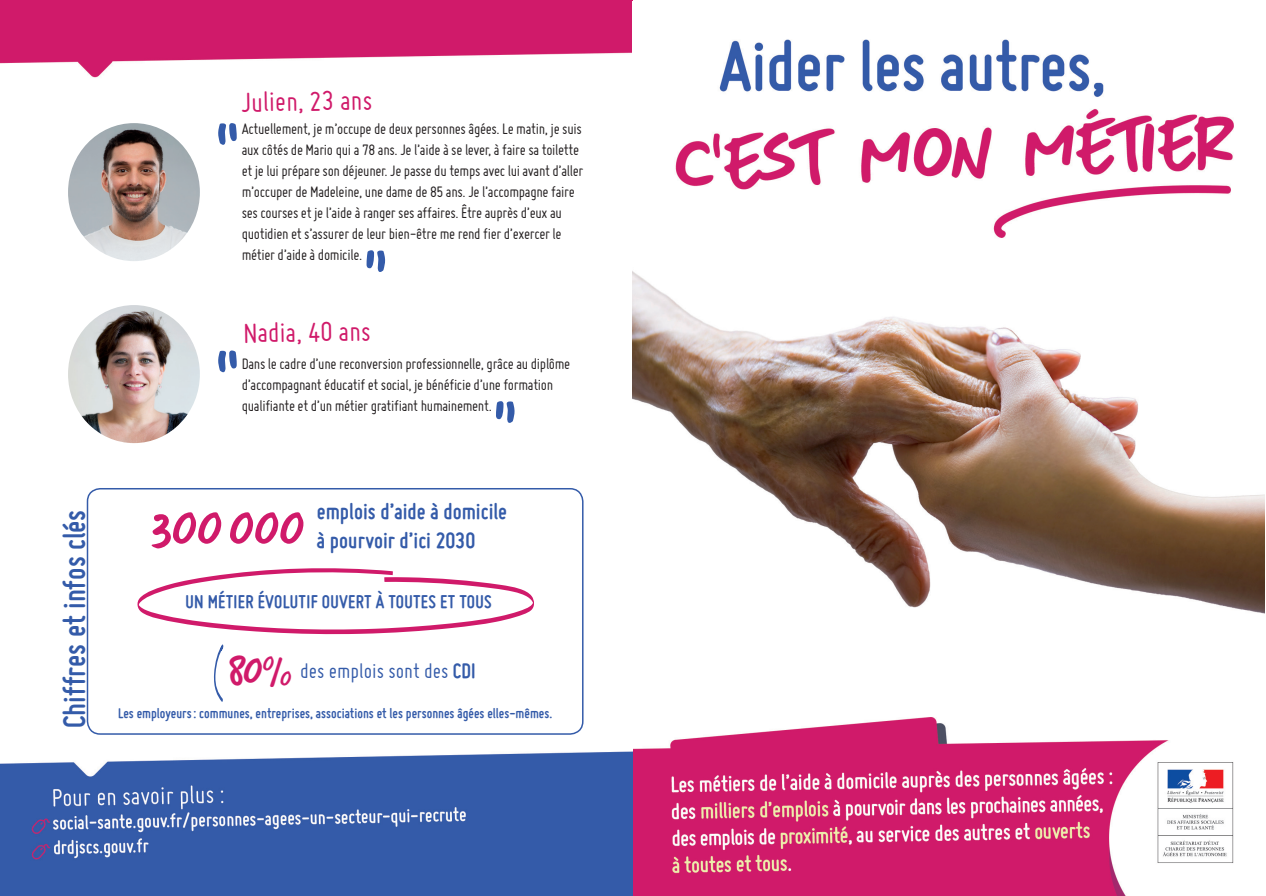
<style>
.page{position:relative;width:1266px;height:896px;background:#fff}
.page>*{position:absolute;margin:0;border:0;box-sizing:border-box;transform-origin:0 0}
.t1{font:53.1px "DK More Or Less";color:#d01a6a}
.t2{font:700 33px "Miso";color:#345ba9}
.t3{font:30px "Miso";color:#d01a6a}
.t4{font:700 24px/28.8px "Miso";color:#345ba9}
.t5{font:22.5px "Miso";color:#345ba9}
.t6{font:700 19.8px "Miso";letter-spacing:.015em;color:#345ba9}
.t7{font:16.5px/21px "Miso";letter-spacing:-.02em;color:#231f20}
.t8{font:700 15px "Miso";color:#345ba9}
.s1{font-family:"DK More Or Less";font-size:41.4px;color:#d01a6a}
.s2{font-family:"DK More Or Less";font-size:24.15px;color:#d01a6a}
.s3{font-weight:700}
</style>
<div class="page">
<img style="left:68px;top:305px;width:132px;height:138px">
<img style="left:68px;top:123px;width:132px;height:138px">
<img style="left:0;top:0;width:633px;height:78px">
<img style="left:633px;top:39px;width:631px;height:856px">
<img style="left:0;top:751px;width:633px;height:144px">
<svg style="left:218px;top:123px;width:19px;height:22px"></svg>
<svg style="left:366px;top:250px;width:19px;height:22px"></svg>
<svg style="left:218px;top:350px;width:19px;height:22px"></svg>
<svg style="left:496px;top:401px;width:18px;height:22px"></svg>
<div style="left:87px;top:488px;width:496px;height:246px;border:2px solid #345ba9;border-radius:13px"></div>
<svg style="left:214px;top:644px;width:10px;height:58px"></svg>
<svg style="left:137px;top:568px;width:397px;height:66px"></svg>
<h3 class="t3" style="left:241px;top:86px;width:132px;rotate:-1deg">Julien, 23 ans</h3>
<p class="t7" style="left:242px;top:118px;width:343px">Actuellement, je m’occupe de deux personnes âgées. Le matin, je suis aux côtés de Mario qui a 78 ans. Je l’aide à se lever, à faire sa toilette et je lui prépare son déjeuner. Je passe du temps avec lui avant d’aller m’occuper de Madeleine, une dame de 85 ans. Je l’accompagne faire ses courses et je l’aide à ranger ses affaires. Être auprès d’eux au quotidien et s’assurer de leur bien-être me rend fier d’exercer le métier d’aide à domicile.</p>
<h3 class="t3" style="left:243px;top:316px;width:129px;rotate:-1deg">Nadia, 40 ans</h3>
<p class="t7" style="left:242px;top:353px;width:330px">Dans le cadre d’une reconversion professionnelle, grâce au diplôme d’accompagnant éducatif et social, je bénéficie d’une formation qualifiante et d’un métier gratifiant humainement.</p>
<h2 class="t2" style="left:56px;top:728px;width:220px;rotate:-90deg">Chiffres et infos clés</h2>
<h1 class="t1" style="left:150px;top:500px;width:155px">300 000</h1>
<h3 class="t4" style="left:317px;top:496px;width:192px">emplois d’aide à domicile à pourvoir d’ici 2030</h3>
<p class="t6" style="left:185px;top:590px;width:308px">UN MÉTIER ÉVOLUTIF OUVERT À TOUTES ET TOUS</p>
<h3 class="t5" style="left:229px;top:658px;width:248px"><span class="s1">80</span><sup>0</sup><span class="s1">/</span><span class="s2">0</span> des emplois sont des <span class="s3">CDI</span></h3>
<p class="t8" style="left:118px;top:705px;width:435px">Les employeurs: communes, entreprises, associations et les personnes âgées elles-mêmes.</p>
</div>
